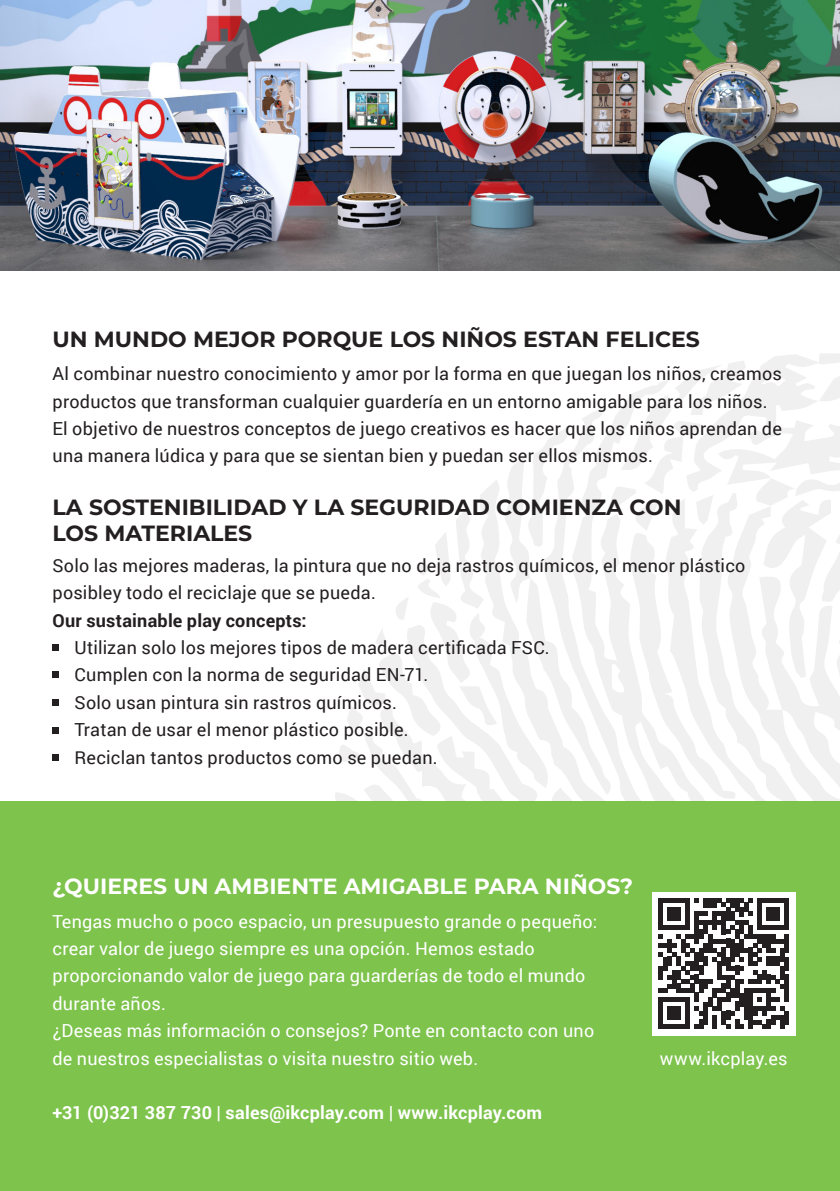
<style>
.page{position:relative;width:840px;height:1191px;background:#fff}
.page>*{position:absolute;margin:0;border:0;box-sizing:border-box;transform-origin:0 0}
.Subheader___Left{font:700 22px/26.4px "Montserrat";color:#231f20}
.Subheader___Left-2{font:700 22px "Montserrat";color:#fff}
.t1{font:18px/27.4px "Roboto";letter-spacing:.01em;color:#231f20}
.Platte_Tekst{font:18px/27.4px "Roboto";letter-spacing:.015em;color:#fff}
.t2{font:700 18px "Roboto";letter-spacing:.01em;color:#fff}
.t3{font:700 18px "Roboto";letter-spacing:.015em;color:#231f20}
</style>
<div class="page">
<div style="left:0;top:801px;width:839px;height:390px;background:#7dc34c"></div>
<svg style="left:335px;top:354px;width:504px;height:447px"></svg>
<img style="left:0;top:0;width:839px;height:271px">
<div style="left:52px;top:644px;width:7px;height:7px;background:#231f20"></div>
<div style="left:52px;top:671px;width:7px;height:7px;background:#231f20"></div>
<div style="left:52px;top:699px;width:7px;height:7px;background:#231f20"></div>
<div style="left:52px;top:726px;width:7px;height:7px;background:#231f20"></div>
<div style="left:52px;top:754px;width:7px;height:7px;background:#231f20"></div>
<div style="left:651px;top:891px;width:144px;height:144px;background:#fff"></div>
<svg style="left:658px;top:898px;width:130px;height:130px"></svg>
<hr style="left:784px;top:916px;width:4px;height:13px;background:#231f20">
<hr style="left:784px;top:934px;width:4px;height:18px;background:#231f20">
<hr style="left:784px;top:956px;width:4px;height:14px;background:#231f20">
<hr style="left:784px;top:974px;width:4px;height:27px;background:#231f20">
<hr style="left:784px;top:1010px;width:4px;height:14px;background:#231f20">
<p class="Subheader___Left" style="left:52px;top:325px;width:648px">UN MUNDO MEJOR PORQUE LOS NIÑOS ESTAN FELICES</p>
<p class="t1" style="left:52px;top:359px;width:730px">Al combinar nuestro conocimiento y amor por la forma en que juegan los niños, creamos productos que transforman cualquier guardería en un entorno amigable para los niños.<br>El objetivo de nuestros conceptos de juego creativos es hacer que los niños aprendan de una manera lúdica y para que se sientan bien y puedan ser ellos mismos.</p>
<p class="Subheader___Left" style="left:52px;top:492px;width:630px">LA SOSTENIBILIDAD Y LA SEGURIDAD COMIENZA CON<br>LOS MATERIALES</p>
<p class="t1" style="left:52px;top:551px;width:694px">Solo las mejores maderas, la pintura que no deja rastros químicos, el menor plástico posibley todo el reciclaje que se pueda.</p>
<p class="t3" style="left:52px;top:607px;width:255px">Our sustainable play concepts:</p>
<p class="t1" style="left:52px;top:633px;width:498px">• Utilizan solo los mejores tipos de madera certificada FSC.</p>
<p class="t1" style="left:52px;top:660px;width:377px">• Cumplen con la norma de seguridad EN-71.</p>
<p class="t1" style="left:52px;top:688px;width:346px">• Solo usan pintura sin rastros químicos.</p>
<p class="t1" style="left:52px;top:715px;width:357px">• Tratan de usar el menor plástico posible.</p>
<p class="t1" style="left:52px;top:742px;width:386px">• Reciclan tantos productos como se puedan.</p>
<p class="Subheader___Left-2" style="left:52px;top:870px;width:581px">¿QUIERES UN AMBIENTE AMIGABLE PARA NIÑOS?</p>
<p class="Platte_Tekst" style="left:52px;top:907px;width:546px">Tengas mucho o poco espacio, un presupuesto grande o pequeño:</p>
<p class="Platte_Tekst" style="left:52px;top:934px;width:534px">crear valor de juego siempre es una opción. Hemos estado proporcionando valor de juego para guarderías de todo el mundo durante años.</p>
<p class="Platte_Tekst" style="left:52px;top:1016px;width:543px">¿Deseas más información o consejos? Ponte en contacto con uno de nuestros especialistas o visita nuestro sitio web.</p>
<p class="t2" style="left:52px;top:1100px;width:491px">+31 (0)321 387 730 | sales@ikcplay.com | www.ikcplay.com</p>
<p class="Platte_Tekst" style="left:659px;top:1043px;width:129px">www.ikcplay.es</p>
</div>
